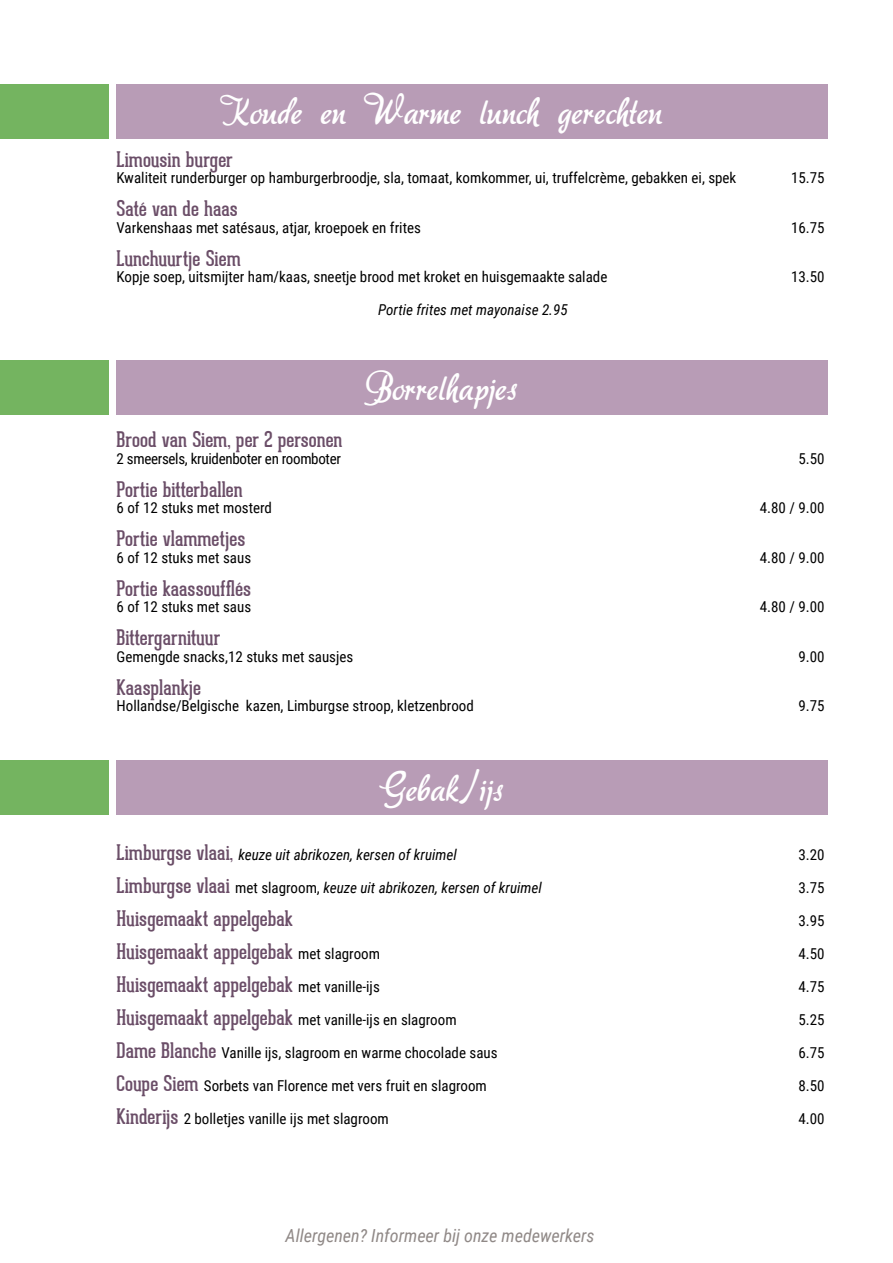
<style>
.page{position:relative;width:893px;height:1263px;background:#fff}
.page>*{position:absolute;margin:0;border:0;box-sizing:border-box;transform-origin:0 0}
.t1{font:36px "aka Dora";color:#fff}
.t2{font:21px "Geared Slab";color:#6b4e68}
.t3{font:italic 18px "Roboto Condensed";color:#908987}
.t4{font:15px "Roboto Condensed";color:#000}
.t5{font:italic 15px "Roboto Condensed";color:#000}
.t6{font:15px "Roboto Condensed";letter-spacing:-.02em;color:#000}
.s1{font-family:"Geared Slab";font-style:normal;font-size:21px;color:#6b4e68}
.s2{font-style:normal}
.s3{font-family:"Roboto Condensed";font-size:15px;color:#000}
.s4{font-family:"Geared Slab";font-size:21px;color:#6b4e68}
</style>
<div class="page">
<div style="left:117px;top:84px;width:711px;height:54px;background:#b89cb6"></div>
<div style="left:117px;top:360px;width:711px;height:54px;background:#b89cb6"></div>
<div style="left:117px;top:761px;width:711px;height:54px;background:#b89cb6"></div>
<div style="left:0;top:84px;width:108px;height:54px;background:#74b460"></div>
<div style="left:0;top:360px;width:108px;height:54px;background:#74b460"></div>
<div style="left:0;top:761px;width:108px;height:54px;background:#74b460"></div>
<h1 class="t1" style="left:220px;top:87px;width:444px">Koude en Warme lunch gerechten</h1>
<h2 class="t2" style="left:117px;top:146px;width:118px">Limousin burger</h2>
<p class="t4" style="left:117px;top:167px;width:621px">Kwaliteit runderburger op hamburgerbroodje, sla, tomaat, komkommer, ui, truffelcrème, gebakken ei, spek</p>
<p class="t4" style="left:791px;top:167px;width:35px">15.75</p>
<h2 class="t2" style="left:117px;top:196px;width:123px">Saté van de haas</h2>
<p class="t4" style="left:117px;top:217px;width:306px">Varkenshaas met satésaus, atjar, kroepoek en frites</p>
<p class="t4" style="left:791px;top:217px;width:35px">16.75</p>
<h2 class="t2" style="left:117px;top:245px;width:126px">Lunchuurtje Siem</h2>
<p class="t4" style="left:117px;top:266px;width:492px">Kopje soep, uitsmijter ham/kaas, sneetje brood met kroket en huisgemaakte salade</p>
<p class="t4" style="left:791px;top:266px;width:35px">13.50</p>
<p class="t5" style="left:378px;top:299px;width:191px">Portie frites met mayonaise 2.95</p>
<h1 class="t1" style="left:365px;top:363px;width:154px">Borrelhapjes</h1>
<h2 class="t2" style="left:117px;top:427px;width:227px">Brood van Siem, per 2 personen</h2>
<p class="t6" style="left:117px;top:448px;width:226px">2 smeersels, kruidenboter en roomboter</p>
<p class="t4" style="left:798px;top:448px;width:28px">5.50</p>
<h2 class="t2" style="left:117px;top:476px;width:128px">Portie bitterballen</h2>
<p class="t4" style="left:117px;top:497px;width:157px">6 of 12 stuks met mosterd</p>
<p class="t4" style="left:760px;top:497px;width:66px">4.80 / 9.00</p>
<h2 class="t2" style="left:117px;top:526px;width:130px">Portie vlammetjes</h2>
<p class="t4" style="left:117px;top:547px;width:136px">6 of 12 stuks met saus</p>
<p class="t4" style="left:760px;top:547px;width:66px">4.80 / 9.00</p>
<h2 class="t2" style="left:117px;top:575px;width:136px">Portie kaassoufflés</h2>
<p class="t4" style="left:117px;top:596px;width:136px">6 of 12 stuks met saus</p>
<p class="t4" style="left:760px;top:596px;width:66px">4.80 / 9.00</p>
<h2 class="t2" style="left:117px;top:625px;width:105px">Bittergarnituur</h2>
<p class="t4" style="left:117px;top:646px;width:238px">Gemengde snacks,12 stuks met sausjes</p>
<p class="t4" style="left:798px;top:646px;width:28px">9.00</p>
<h2 class="t2" style="left:117px;top:674px;width:86px">Kaasplankje</h2>
<p class="t4" style="left:117px;top:695px;width:359px">Hollandse/Belgische kazen, Limburgse stroop, kletzenbrood</p>
<p class="t4" style="left:798px;top:695px;width:28px">9.75</p>
<h1 class="t1" style="left:379px;top:764px;width:126px">Gebak/ijs</h1>
<p class="t5" style="left:117px;top:844px;width:342px"><span class="s1">Limburgse vlaai,</span> keuze uit abrikozen, kersen of kruimel</p>
<p class="t4" style="left:798px;top:844px;width:28px">3.20</p>
<p class="t5" style="left:117px;top:877px;width:427px"><span class="s1">Limburgse vlaai</span> <span class="s2">met slagroom,</span> keuze uit abrikozen, kersen of kruimel</p>
<p class="t4" style="left:798px;top:877px;width:28px">3.75</p>
<h2 class="t2" style="left:117px;top:905px;width:178px">Huisgemaakt appelgebak</h2>
<p class="t4" style="left:798px;top:910px;width:28px">3.95</p>
<h2 class="t2" style="left:117px;top:938px;width:265px">Huisgemaakt appelgebak <span class="s3">met slagroom</span></h2>
<p class="t4" style="left:798px;top:943px;width:28px">4.50</p>
<h2 class="t2" style="left:117px;top:971px;width:265px">Huisgemaakt appelgebak <span class="s3">met vanille-ijs</span></h2>
<p class="t4" style="left:798px;top:976px;width:28px">4.75</p>
<p class="t4" style="left:117px;top:1009px;width:341px"><span class="s4">Huisgemaakt appelgebak</span> met vanille-ijs en slagroom</p>
<p class="t4" style="left:798px;top:1009px;width:28px">5.25</p>
<p class="t4" style="left:117px;top:1042px;width:382px"><span class="s4">Dame Blanche</span> Vanille ijs, slagroom en warme chocolade saus</p>
<p class="t4" style="left:798px;top:1042px;width:28px">6.75</p>
<p class="t4" style="left:117px;top:1075px;width:372px"><span class="s4">Coupe Siem</span> Sorbets van Florence met vers fruit en slagroom</p>
<p class="t4" style="left:798px;top:1075px;width:28px">8.50</p>
<p class="t4" style="left:117px;top:1108px;width:274px"><span class="s4">Kinderijs</span> 2 bolletjes vanille ijs met slagroom</p>
<p class="t4" style="left:798px;top:1108px;width:28px">4.00</p>
<p class="t3" style="left:286px;top:1223px;width:311px">Allergenen? Informeer bij onze medewerkers</p>
</div>
